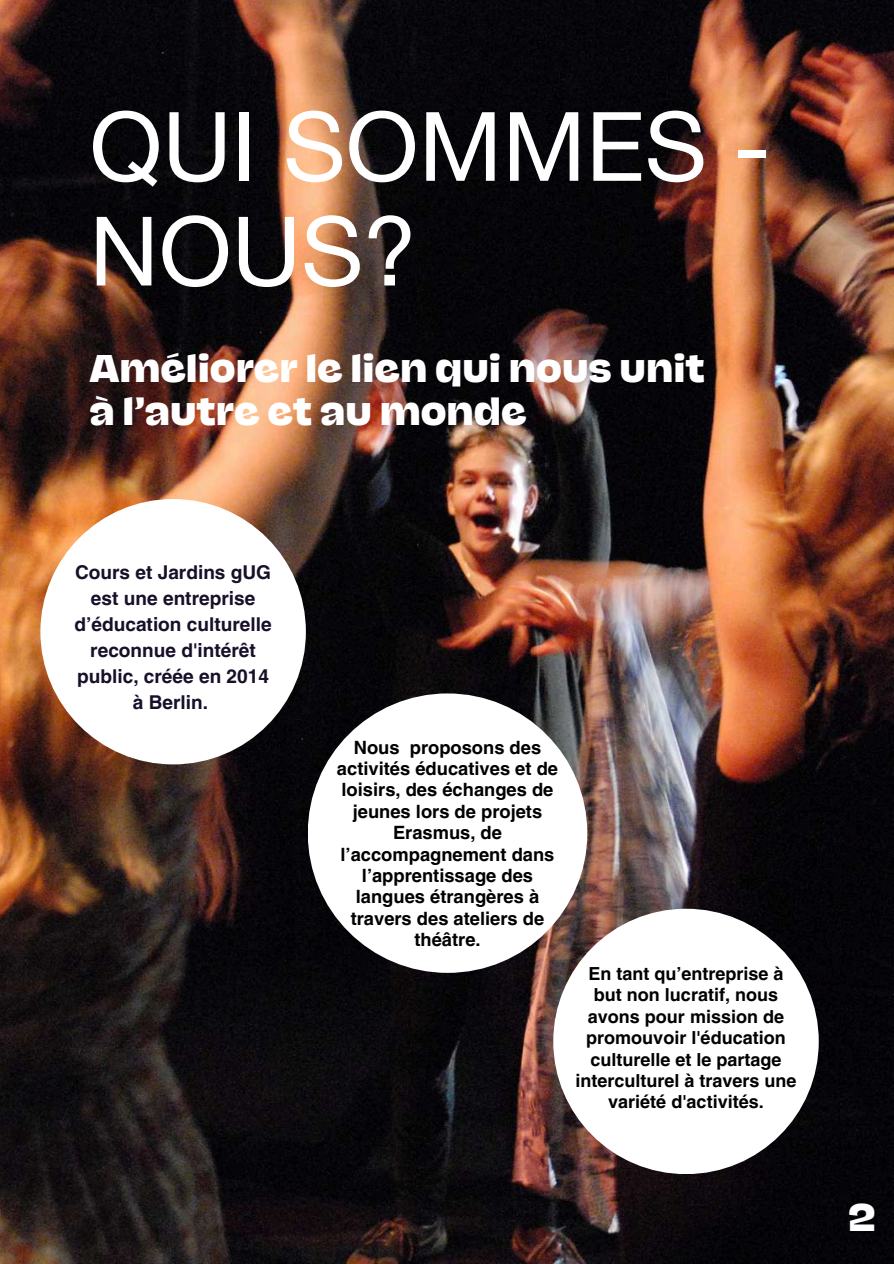
<style>
.page{position:relative;width:894px;height:1264px;background:#fff}
.page>*{position:absolute;margin:0;border:0;box-sizing:border-box;transform-origin:0 0}
.t1{font:96px/104.7px "Helvetica Neue";color:#fff}
.t2{font:700 36px/42.8px "Na N Jaune Midi";color:#fff}
.t3{font:700 19.05px/25.8px "Helvetica LT Pro";color:#180f29;text-align:center}
.t4{font:700 18.3px/21.3px "Helvetica LT Pro";color:#000;text-align:center}
.t5{font:700 18px/21.3px "Helvetica LT Pro";color:#010101;text-align:center}
</style>
<div class="page">
<img style="left:0;top:0;width:893px;height:1263px">
<div style="left:40px;top:499px;width:266px;height:265px;background:#fff;border-radius:50%"></div>
<div style="left:308px;top:693px;width:279px;height:279px;background:#fff;border-radius:50%"></div>
<div style="left:553px;top:908px;width:265px;height:266px;background:#fff;border-radius:50%"></div>
<h1 class="t1" style="left:89px;top:93px;width:683px">QUI SOMMES -<br>NOUS?</h1>
<h2 class="t2" style="left:89px;top:349px;width:617px">Améliorer le lien qui nous unit à l’autre et au monde</h2>
<p class="t3" style="left:75px;top:561px;width:198px">Cours et Jardins gUG est une entreprise d’éducation culturelle reconnue d'intérêt public, créée en 2014 à Berlin.</p>
<p class="t4" style="left:337px;top:738px;width:222px">Nous proposons des activités éducatives et de loisirs, des échanges de jeunes lors de projets<br>Erasmus, de l’accompagnement dans l’apprentissage des langues étrangères à travers des ateliers de théâtre.</p>
<p class="t5" style="left:575px;top:964px;width:223px">En tant qu’entreprise à but non lucratif, nous avons pour mission de promouvoir l'éducation culturelle et le partage interculturel à travers une variété d'activités.</p>
<h2 class="t2" style="left:848px;top:1198px;width:29px">2</h2>
</div>
